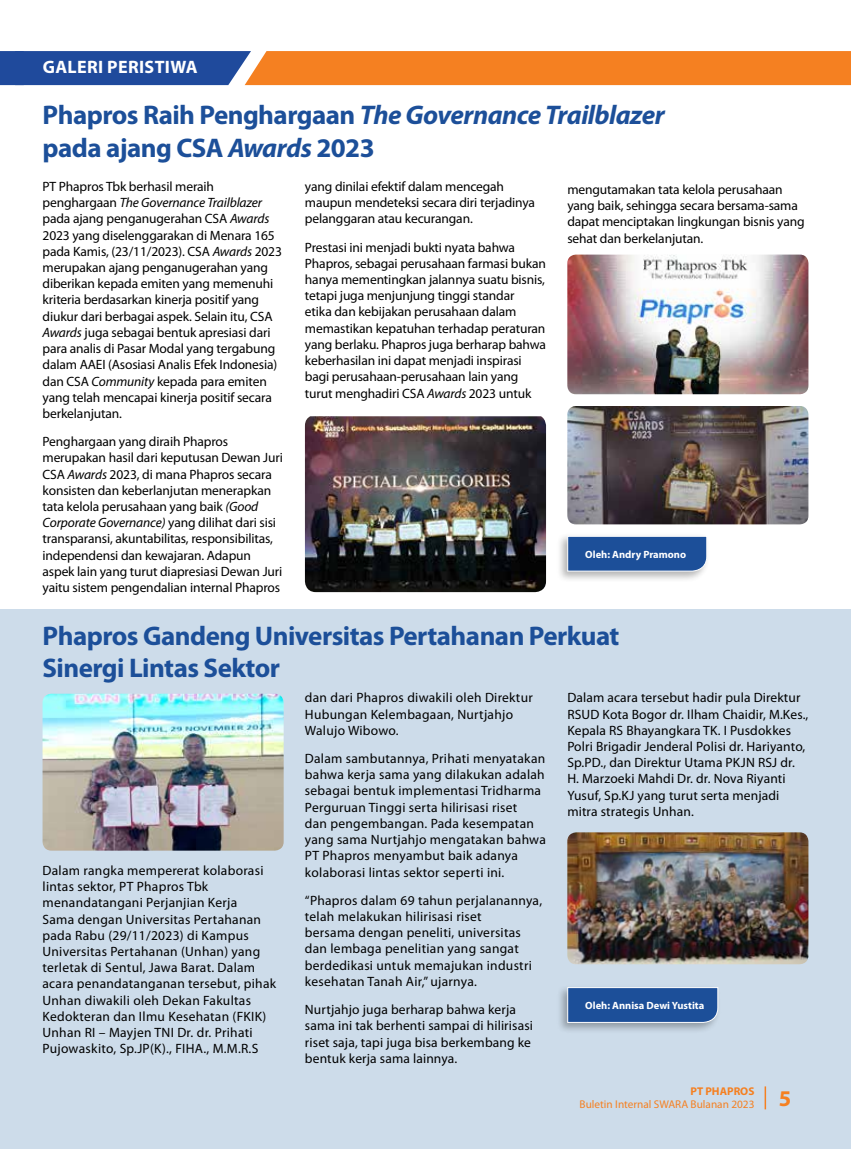
<style>
.page{position:relative;width:851px;height:1149px;background:#fff}
.page>*{position:absolute;margin:0;border:0;box-sizing:border-box;transform-origin:0 0}
.t1{font:700 27px/32.4px "Myriad Pro";letter-spacing:-.02em;color:#1c4f99}
.t2{font:700 22.5px "Myriad Pro";color:#f58021}
.t3{font:700 18px "Myriad Pro";letter-spacing:.02em;color:#fff}
.t4{font:13.5px/16.2px "Myriad Pro";letter-spacing:-.005em;color:#000}
.t5{font:13.5px/16.2px "Myriad Pro";letter-spacing:.02em;color:#000}
.t6{font:11.25px "Myriad Pro";color:#f58021}
.t7{font:700 11.25px "Myriad Pro";color:#f58021}
.t8{font:700 10.5px "Myriad Pro";color:#fff}
.s1{font-style:italic}
</style>
<div class="page">
<svg style="left:0;top:51px;width:850px;height:34px;background:#b87348"></svg>
<div style="left:0;top:609px;width:850px;height:539px;background:#cddcea"></div>
<hr style="left:764px;top:1086px;width:2px;height:22px;background:#f58021">
<div style="left:556px;top:532px;width:153px;height:50px;background:#000;opacity:.3"></div>
<svg style="left:567px;top:535px;width:140px;height:36px;background:#2e5da1"></svg>
<div style="left:556px;top:983px;width:165px;height:50px;background:#000;opacity:.3"></div>
<svg style="left:567px;top:986px;width:151px;height:36px;background:#2b5b9f"></svg>
<img style="left:305px;top:416px;width:241px;height:176px">
<img style="left:567px;top:254px;width:241px;height:140px">
<img style="left:43px;top:693px;width:240px;height:157px">
<img style="left:567px;top:406px;width:241px;height:118px">
<img style="left:567px;top:832px;width:241px;height:131px">
<h3 class="t3" style="left:43px;top:55px;width:156px">GALERI PERISTIWA</h3>
<h1 class="t1" style="left:43px;top:98px;width:623px">Phapros Raih Penghargaan <span class="s1">The Governance Trailblazer </span>pada ajang CSA <span class="s1">Awards</span> 2023</h1>
<p class="t4" style="left:43px;top:178px;width:241px">PT Phapros Tbk berhasil meraih penghargaan <span class="s1">The Governance Trailblazer </span>pada ajang penganugerahan CSA <span class="s1">Awards </span>2023 yang diselenggarakan di Menara 165 pada Kamis, (23/11/2023). CSA <span class="s1">Awards</span> 2023 merupakan ajang penganugerahan yang diberikan kepada emiten yang memenuhi kriteria berdasarkan kinerja positif yang diukur dari berbagai aspek. Selain itu, CSA <span class="s1">Awards</span> juga sebagai bentuk apresiasi dari para analis di Pasar Modal yang tergabung dalam AAEI (Asosiasi Analis Efek Indonesia) dan CSA <span class="s1">Community</span> kepada para emiten yang telah mencapai kinerja positif secara berkelanjutan.</p>
<p class="t4" style="left:43px;top:433px;width:242px">Penghargaan yang diraih Phapros merupakan hasil dari keputusan Dewan Juri CSA <span class="s1">Awards</span> 2023, di mana Phapros secara konsisten dan keberlanjutan menerapkan tata kelola perusahaan yang baik <span class="s1">(Good Corporate Governance)</span> yang dilihat dari sisi transparansi, akuntabilitas, responsibilitas, independensi dan kewajaran. Adapun aspek lain yang turut diapresiasi Dewan Juri yaitu sistem pengendalian internal Phapros</p>
<p class="t4" style="left:305px;top:178px;width:232px">yang dinilai efektif dalam mencegah maupun mendeteksi secara diri terjadinya pelanggaran atau kecurangan.</p>
<p class="t4" style="left:305px;top:239px;width:242px">Prestasi ini menjadi bukti nyata bahwa Phapros, sebagai perusahaan farmasi bukan hanya mementingkan jalannya suatu bisnis, tetapi juga menjunjung tinggi standar<br>etika dan kebijakan perusahaan dalam memastikan kepatuhan terhadap peraturan yang berlaku. Phapros juga berharap bahwa keberhasilan ini dapat menjadi inspirasi bagi perusahaan-perusahaan lain yang turut menghadiri CSA <span class="s1">Awards</span> 2023 untuk</p>
<p class="t4" style="left:567px;top:181px;width:239px">mengutamakan tata kelola perusahaan yang baik, sehingga secara bersama-sama dapat menciptakan lingkungan bisnis yang sehat dan berkelanjutan.</p>
<p class="t8" style="left:585px;top:547px;width:102px">Oleh: Andry Pramono</p>
<h1 class="t1" style="left:43px;top:618px;width:578px">Phapros Gandeng Universitas Pertahanan Perkuat<br>Sinergi Lintas Sektor</h1>
<p class="t5" style="left:43px;top:862px;width:235px">Dalam rangka mempererat kolaborasi lintas sektor, PT Phapros Tbk menandatangani Perjanjian Kerja<br>Sama dengan Universitas Pertahanan pada Rabu (29/11/2023) di Kampus Universitas Pertahanan (Unhan) yang terletak di Sentul, Jawa Barat. Dalam acara penandatanganan tersebut, pihak Unhan diwakili oleh Dekan Fakultas Kedokteran dan Ilmu Kesehatan (FKIK)<br>Unhan RI – Mayjen TNI Dr. dr. Prihati Pujowaskito, Sp.JP(K)., FIHA., M.M.R.S</p>
<p class="t5" style="left:305px;top:689px;width:229px">dan dari Phapros diwakili oleh Direktur<br>Hubungan Kelembagaan, Nurtjahjo<br>Walujo Wibowo.</p>
<p class="t5" style="left:305px;top:750px;width:242px">Dalam sambutannya, Prihati menyatakan bahwa kerja sama yang dilakukan adalah sebagai bentuk implementasi Tridharma Perguruan Tinggi serta hilirisasi riset<br>dan pengembangan. Pada kesempatan yang sama Nurtjahjo mengatakan bahwa PT Phapros menyambut baik adanya kolaborasi lintas sektor seperti ini.</p>
<p class="t5" style="left:305px;top:892px;width:239px">“Phapros dalam 69 tahun perjalanannya, telah melakukan hilirisasi riset<br>bersama dengan peneliti, universitas dan lembaga penelitian yang sangat berdedikasi untuk memajukan industri kesehatan Tanah Air,” ujarnya.</p>
<p class="t4" style="left:305px;top:1001px;width:229px">Nurtjahjo juga berharap bahwa kerja sama ini tak berhenti sampai di hilirisasi riset saja, tapi juga bisa berkembang ke bentuk kerja sama lainnya.</p>
<p class="t4" style="left:567px;top:689px;width:242px">Dalam acara tersebut hadir pula Direktur RSUD Kota Bogor dr. Ilham Chaidir, M.Kes., Kepala RS Bhayangkara TK. I Pusdokkes Polri Brigadir Jenderal Polisi dr. Hariyanto, Sp.PD., dan Direktur Utama PKJN RSJ dr.<br>H. Marzoeki Mahdi Dr. dr. Nova Riyanti Yusuf, Sp.KJ yang turut serta menjadi mitra strategis Unhan.</p>
<p class="t8" style="left:585px;top:998px;width:120px">Oleh: Annisa Dewi Yustita</p>
<p class="t7" style="left:690px;top:1083px;width:65px">PT PHAPROS</p>
<p class="t6" style="left:579px;top:1098px;width:176px">Buletin Internal SWARA Bulanan 2023</p>
<h2 class="t2" style="left:778px;top:1082px;width:14px">5</h2>
</div>
